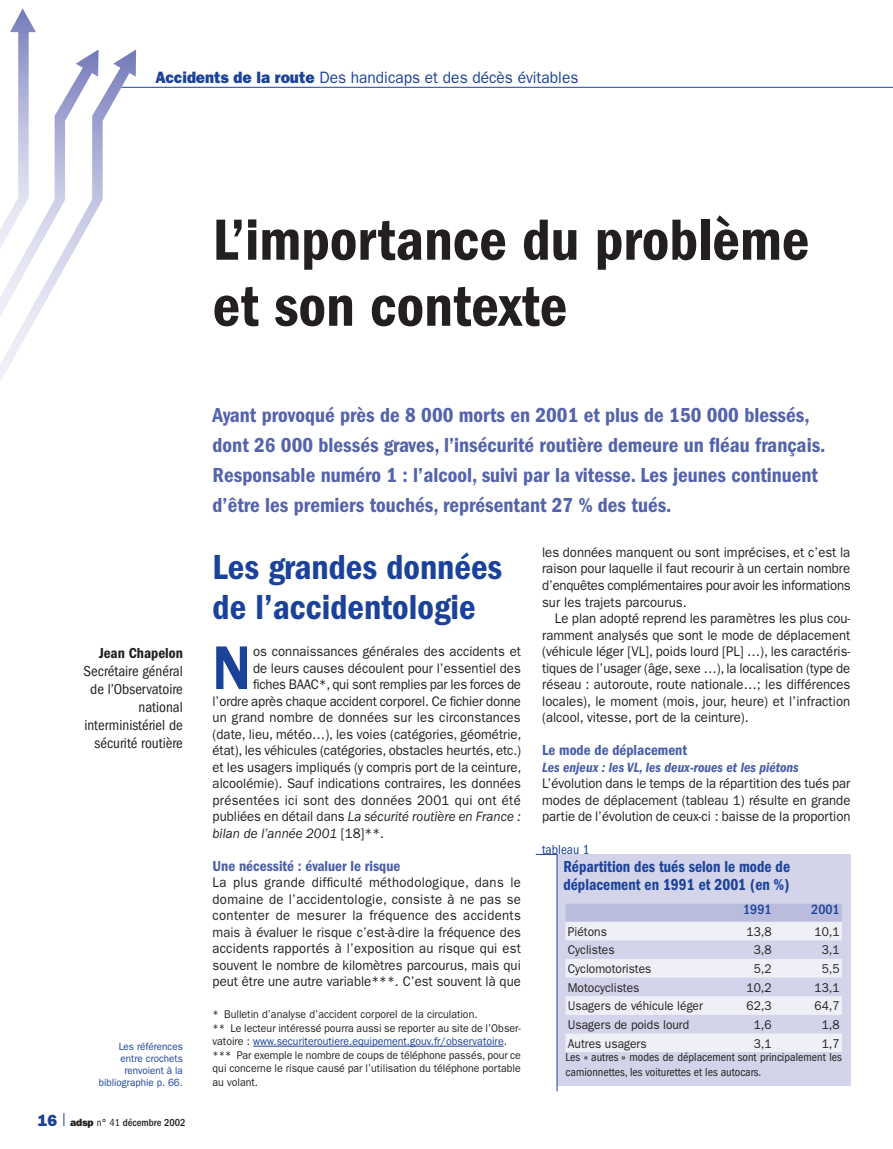
<style>
.page{position:relative;width:893px;height:1149px;background:#fff}
.page>*{position:absolute;margin:0;border:0;box-sizing:border-box;transform-origin:0 0}
.t1{font:600 62.1px "Franklin Gothic";color:#1b4299;scale:.94 1}
.t2{font:600 condensed 60px/66px "Franklin Gothic";color:#231f20}
.t3{font:600 condensed 36px/39px "Franklin Gothic";color:#1b4299}
.t4{font:600 condensed 21px/30px "Franklin Gothic";color:#5463ac}
.t5{font:600 condensed 16.5px/18px "Franklin Gothic";color:#1b4299;scale:.94 1}
.t6{font:16.5px "Franklin Gothic";color:#1b4299;scale:.94 1}
.t7{font:condensed 15px/18px "Franklin Gothic";color:#231f20;text-align:right}
.t8{font:600 condensed 15px "Franklin Gothic";color:#495da8}
.t9{font:600 condensed 15px "Franklin Gothic";color:#231f20}
.t10{font:13.95px/16.5px "Franklin Gothic";color:#231f20;text-align:justify;scale:.94 1}
.t11{font:italic 13.95px "Franklin Gothic";color:#231f20;scale:.94 1}
.t12{font:italic 600 condensed 13.95px "Franklin Gothic";color:#495da8}
.t13{font:13.95px "Franklin Gothic";letter-spacing:.02em;color:#231f20;scale:.94 1}
.t14{font:500 condensed 13.95px "Franklin Gothic";color:#1b4299}
.t15{font:condensed 13.5px "Franklin Gothic";color:#1b4299}
.t16{font:12.75px "Franklin Gothic";color:#231f20;scale:.94 1}
.t17{font:condensed 12px/15px "Franklin Gothic";color:#231f20}
.t18{font:11.25px/13.5px "Franklin Gothic";color:#231f20;scale:.94 1}
.t19{font:10.5px/12px "Franklin Gothic";color:#1b4299;text-align:right;scale:.94 1}
.t20{font:500 condensed 10.5px "Franklin Gothic";color:#231f20}
.s1{font-weight:800}
.s2{font-weight:800;font-stretch:normal;font-size:16.2px;color:#1b4299}
.s3{font-weight:800;font-stretch:normal}
.s4{font-weight:400}
.s5{font-style:normal}
.s6{color:#1b4299}
</style>
<div class="page">
<hr style="left:121px;top:87px;width:772px;height:1px;background:#1b4299">
<svg style="left:64px;top:1113px;width:1px;height:12px"></svg>
<svg style="left:10px;top:8px;width:26px;height:41px"></svg>
<svg style="left:0;top:49px;width:136px;height:333px"></svg>
<hr style="left:253px;top:1045px;width:251px;height:1px;background:#1b4299">
<div style="left:557px;top:854px;width:293px;height:231px;background:#d3d4ea"></div>
<svg style="left:535px;top:853px;width:22px;height:238px"></svg>
<svg style="left:566px;top:904px;width:276px;height:147px"></svg>
<p class="t6" style="left:155px;top:68px;width:452px"><span class="s1">Accidents de la route</span> Des handicaps et des décès évitables</p>
<h2 class="t2" style="left:213px;top:207px;width:598px">L’importance du problème et son contexte</h2>
<p class="t9" style="left:99px;top:643px;width:85px">Jean Chapelon</p>
<p class="t7" style="left:84px;top:661px;width:101px">Secrétaire général de l’Observatoire national interministériel de sécurité routière</p>
<p class="t19" style="left:99px;top:1039px;width:91px">Les références entre crochets renvoient à la bibliographie p. 66.</p>
<p class="t20" style="left:38px;top:1115px;width:149px"><span class="s2">16</span> <span class="s3">adsp</span> <span class="s4">n° 41</span> décembre 2002</p>
<p class="t4" style="left:213px;top:400px;width:614px">Ayant provoqué près de 8 000 morts en 2001 et plus de 150 000 blessés, dont 26 000 blessés graves, l’insécurité routière demeure un fléau français.<br>Responsable numéro 1 : l’alcool, suivi par la vitesse. Les jeunes continuent d’être les premiers touchés, représentant 27 % des tués.</p>
<h3 class="t3" style="left:213px;top:548px;width:291px">Les grandes données de l’accidentologie</h3>
<h1 class="t1" style="left:213px;top:630px;width:42px">N</h1>
<p class="t10" style="left:253px;top:643px;width:286px">os connaissances générales des accidents et</p>
<p class="t10" style="left:542px;top:544px;width:330px">les données manquent ou sont imprécises, et c’est la raison pour laquelle il faut recourir à un certain nombre d’enquêtes complémentaires pour avoir les informations sur les trajets parcourus.</p>
<p class="t10" style="left:542px;top:610px;width:329px;text-indent:13px">Le plan adopté reprend les paramètres les plus cou&shy;ramment analysés que sont le mode de déplacement (véhicule léger [VL], poids lourd [PL] …), les caractéris&shy;tiques de l’usager (âge, sexe …), la localisation (type de réseau : autoroute, route nationale…; les différences locales), le moment (mois, jour, heure) et l’infraction (alcool, vitesse, port de la ceinture).</p>
<p class="t8" style="left:542px;top:741px;width:146px">Le mode de déplacement</p>
<p class="t12" style="left:542px;top:758px;width:258px">Les enjeux : les VL, les deux-roues et les piétons</p>
<p class="t10" style="left:542px;top:775px;width:329px">L’évolution dans le temps de la répartition des tués par modes de déplacement (tableau 1) résulte en grande partie de l’évolution de ceux-ci : baisse de la proportion</p>
<p class="t10" style="left:253px;top:659px;width:286px">de leurs causes découlent pour l’essentiel des</p>
<p class="t10" style="left:253px;top:676px;width:286px">fiches BAAC*, qui sont remplies par les forces de</p>
<p class="t10" style="left:213px;top:692px;width:330px">l’ordre après chaque accident corporel. Ce fichier donne</p>
<p class="t10" style="left:213px;top:709px;width:329px">un grand nombre de données sur les circonstances</p>
<p class="t10" style="left:213px;top:725px;width:330px">(date, lieu, météo…), les voies (catégories, géométrie,</p>
<p class="t10" style="left:213px;top:742px;width:330px">état), les véhicules (catégories, obstacles heurtés, etc.)</p>
<p class="t10" style="left:213px;top:758px;width:330px">et les usagers impliqués (y compris port de la ceinture,</p>
<p class="t10" style="left:213px;top:775px;width:329px">alcoolémie). Sauf indications contraires, les données</p>
<p class="t13" style="left:213px;top:791px;width:329px">présentées ici sont des données 2001 qui ont été</p>
<p class="t11" style="left:213px;top:808px;width:329px"><span class="s5">publiées en détail dans</span> La sécurité routière en France :</p>
<p class="t11" style="left:213px;top:825px;width:184px">bilan de l’année 2001 <span class="s5">[18]**.</span></p>
<p class="t8" style="left:213px;top:856px;width:189px">Une nécessité : évaluer le risque</p>
<p class="t10" style="left:213px;top:874px;width:330px">La plus grande difficulté méthodologique, dans le domaine de l’accidentologie, consiste à ne pas se contenter de mesurer la fréquence des accidents mais à évaluer le risque c’est-à-dire la fréquence des accidents rapportés à l’exposition au risque qui est souvent le nombre de kilomètres parcourus, mais qui peut être une autre variable***. C’est souvent là que</p>
<p class="t15" style="left:542px;top:841px;width:49px">tableau 1</p>
<p class="t5" style="left:563px;top:857px;width:243px">Répartition des tués selon le mode de déplacement en 1991 et 2001 (en %)</p>
<p class="t14" style="left:743px;top:901px;width:30px">1991</p>
<p class="t14" style="left:811px;top:901px;width:30px">2001</p>
<p class="t16" style="left:568px;top:923px;width:43px">Piétons</p>
<p class="t16" style="left:746px;top:923px;width:28px">13,8</p>
<p class="t16" style="left:815px;top:923px;width:28px">10,1</p>
<p class="t16" style="left:568px;top:942px;width:51px">Cyclistes</p>
<p class="t16" style="left:754px;top:942px;width:21px">3,8</p>
<p class="t16" style="left:822px;top:942px;width:21px">3,1</p>
<p class="t16" style="left:568px;top:961px;width:90px">Cyclomotoristes</p>
<p class="t16" style="left:754px;top:961px;width:21px">5,2</p>
<p class="t16" style="left:822px;top:961px;width:21px">5,5</p>
<p class="t16" style="left:568px;top:979px;width:78px">Motocyclistes</p>
<p class="t16" style="left:746px;top:979px;width:28px">10,2</p>
<p class="t16" style="left:815px;top:979px;width:28px">13,1</p>
<p class="t16" style="left:568px;top:998px;width:145px">Usagers de véhicule léger</p>
<p class="t16" style="left:746px;top:998px;width:28px">62,3</p>
<p class="t16" style="left:815px;top:998px;width:28px">64,7</p>
<p class="t16" style="left:568px;top:1016px;width:131px">Usagers de poids lourd</p>
<p class="t16" style="left:754px;top:1016px;width:21px">1,6</p>
<p class="t16" style="left:822px;top:1016px;width:21px">1,8</p>
<p class="t16" style="left:568px;top:1035px;width:86px">Autres usagers</p>
<p class="t16" style="left:754px;top:1035px;width:21px">3,1</p>
<p class="t16" style="left:822px;top:1035px;width:21px">1,7</p>
<p class="t17" style="left:566px;top:1049px;width:278px">Les « autres » modes de déplacement sont principalement les camionnettes, les voiturettes et les autocars.</p>
<p class="t18" style="left:213px;top:1007px;width:330px">* Bulletin d’analyse d’accident corporel de la circulation.<br>** Le lecteur intéressé pourra aussi se reporter au site de l’Obser&shy;vatoire : <span class="s6">www.securiteroutiere.equipement.gouv.fr/observatoire</span>. *** Par exemple le nombre de coups de téléphone passés, pour ce qui concerne le risque causé par l’utilisation du téléphone portable au volant.</p>
</div>
